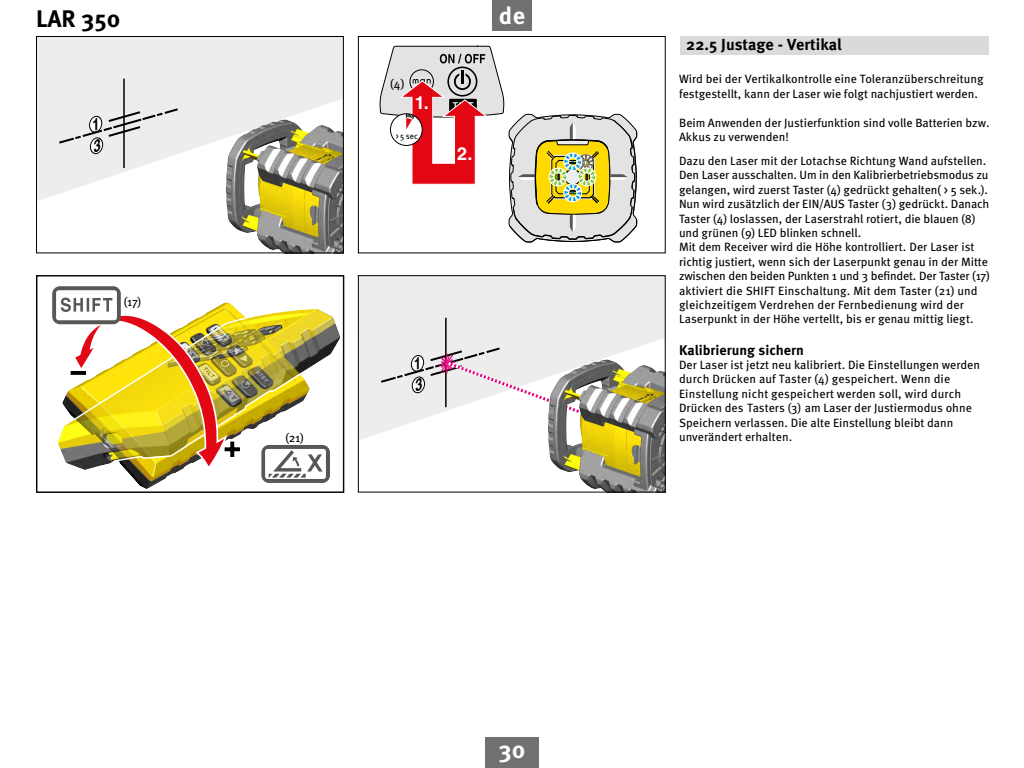
<style>
.page{position:relative;width:1024px;height:768px;background:#fff}
.page>*{position:absolute;margin:0;border:0;box-sizing:border-box;transform-origin:0 0}
.t1{font:700 24px "Meta Pro";color:#000}
.t2{font:700 24px "Meta Pro";color:#fff}
.Auflistung{font:700 18px "Helvetica";color:#fff}
.Überschriften{font:700 16px "Meta Pro";color:#000}
.Meta_Bold_Roman_7{font:700 14px "Meta Pro";color:#000}
.Meat_Book_Roman_7{font:12px/14.4px "Meta Pro";color:#000}
.Meta_book_7pt{font:8.4px "Meta Pro";color:#000}
</style>
<div class="page">
<div style="left:485px;top:738px;width:54px;height:30px;background:#707172"></div>
<div style="left:492px;top:0;width:40px;height:30px;background:#707172"></div>
<div style="left:680px;top:36px;width:308px;height:18px;background:#dadada"></div>
<div style="left:358px;top:36px;width:308px;height:217px;border:1px solid #000"></div>
<img style="left:326px;top:313px;width:15px;height:137px">
<div style="left:36px;top:275px;width:308px;height:218px;border:1px solid #000"></div>
<div style="left:261px;top:445px;width:69px;height:38px;background:#575756;border-radius:8px"></div>
<div style="left:52px;top:286px;width:69px;height:38px;background:#575756;border-radius:8px"></div>
<img style="left:56px;top:290px;width:270px;height:189px">
<svg style="left:38px;top:38px;width:304px;height:163px;fill:#ededed"></svg>
<hr style="left:123px;top:79px;width:2px;height:89px;background:#000">
<img style="left:225px;top:120px;width:117px;height:131px">
<div style="left:36px;top:36px;width:308px;height:217px;border:1px solid #000"></div>
<svg style="left:360px;top:277px;width:304px;height:163px;fill:#ededed"></svg>
<hr style="left:445px;top:318px;width:2px;height:89px;background:#000">
<img style="left:547px;top:359px;width:117px;height:132px">
<div style="left:358px;top:275px;width:308px;height:218px;border:1px solid #000"></div>
<svg style="left:379px;top:46px;width:259px;height:197px"></svg>
<svg style="left:57px;top:107px;width:123px;height:48px"></svg>
<svg style="left:379px;top:346px;width:203px;height:69px"></svg>
<h1 class="t1" style="left:36px;top:-1px;width:86px">LAR 350</h1>
<p class="Meat_Book_Roman_7" style="left:124px;top:294px;width:19px">(17)</p>
<p class="Meat_Book_Roman_7" style="left:390px;top:76px;width:16px">(4)</p>
<p class="Auflistung" style="left:415px;top:92px;width:15px">1.</p>
<p class="Meta_book_7pt" style="left:396px;top:129px;width:24px">&gt; 5 sec</p>
<h1 class="t2" style="left:499px;top:-3px;width:28px">de</h1>
<p class="Auflistung" style="left:457px;top:142px;width:17px">2.</p>
<p class="Meat_Book_Roman_7" style="left:285px;top:430px;width:20px">(21)</p>
<h1 class="t2" style="left:499px;top:731px;width:28px">30</h1>
<p class="Überschriften" style="left:686px;top:32px;width:157px">22.5 Justage - Vertikal</p>
<p class="Meat_Book_Roman_7" style="left:679px;top:71px;width:306px">Wird bei der Vertikalkontrolle eine Toleranzüberschreitung festgestellt, kann der Laser wie folgt nachjustiert werden.</p>
<p class="Meat_Book_Roman_7" style="left:679px;top:114px;width:312px">Beim Anwenden der Justierfunktion sind volle Batterien bzw.<br>Akkus zu verwenden!</p>
<p class="Meat_Book_Roman_7" style="left:679px;top:153px;width:312px">Dazu den Laser mit der Lotachse Richtung Wand aufstellen.<br>Den Laser ausschalten. Um in den Kalibrierbetriebsmodus zu gelangen, wird zuerst Taster (4) gedrückt gehalten( &gt; 5 sek.).<br>Nun wird zusätzlich der EIN/AUS Taster (3) gedrückt. Danach Taster (4) loslassen, der Laserstrahl rotiert, die blauen (8) und grünen (9) LED blinken schnell.</p>
<p class="Meat_Book_Roman_7" style="left:679px;top:239px;width:312px">Mit dem Receiver wird die Höhe kontrolliert. Der Laser ist richtig justiert, wenn sich der Laserpunkt genau in der Mitte zwischen den beiden Punkten 1 und 3 befindet. Der Taster (17)</p>
<p class="Meat_Book_Roman_7" style="left:679px;top:282px;width:300px">aktiviert die SHIFT Einschaltung. Mit dem Taster (21) und gleichzeitigem Verdrehen der Fernbedienung wird der<br>Laserpunkt in der Höhe vertellt, bis er genau mittig liegt.</p>
<p class="Meta_Bold_Roman_7" style="left:679px;top:339px;width:126px">Kalibrierung sichern</p>
<p class="Meat_Book_Roman_7" style="left:679px;top:357px;width:303px">Der Laser ist jetzt neu kalibriert. Die Einstellungen werden</p>
<p class="Meat_Book_Roman_7" style="left:679px;top:371px;width:294px">durch Drücken auf Taster (4) gespeichert. Wenn die Einstellung nicht gespeichert werden soll, wird durch Drücken des Tasters (3) am Laser der Justiermodus ohne Speichern verlassen. Die alte Einstellung bleibt dann unverändert erhalten.</p>
</div>
